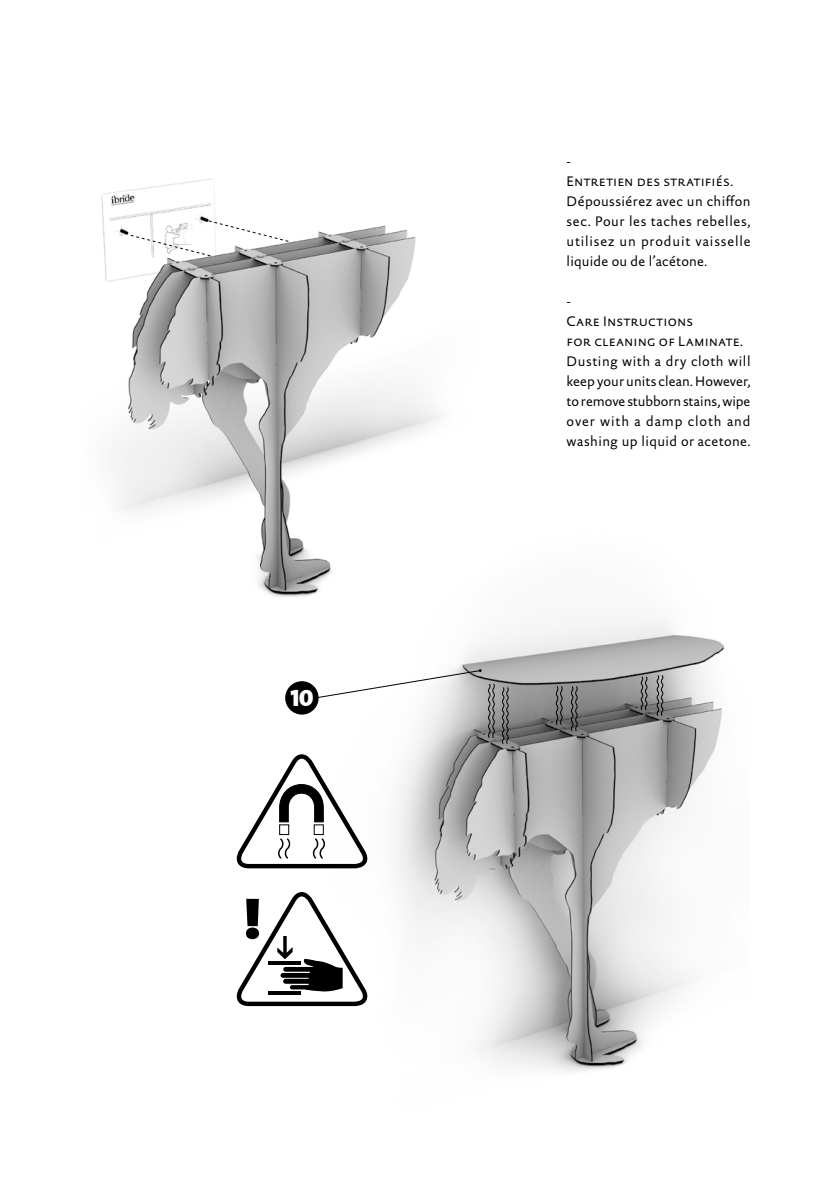
<style>
.page{position:relative;width:840px;height:1191px;background:#fff}
.page>*{position:absolute;margin:0;border:0;box-sizing:border-box;transform-origin:0 0}
.t1{font:63px "The Sans Black Caps";color:#000}
.t2{font:24px "The Sans Black Caps";color:#fff}
.t3{font:14px/20px "DTL Documenta Sans T";letter-spacing:.04em;color:#000;text-align:justify}
.t4{font:14px/20px "DTL Documenta Sans T Caps";letter-spacing:.015em;color:#000}
</style>
<div class="page">
<img style="left:101px;top:178px;width:341px;height:419px">
<svg style="left:236px;top:754px;width:97px;height:115px"></svg>
<svg style="left:236px;top:892px;width:97px;height:115px"></svg>
<img style="left:333px;top:495px;width:391px;height:577px">
<svg style="left:655px;top:674px;width:8px;height:42px"></svg>
<svg style="left:570px;top:685px;width:8px;height:46px"></svg>
<svg style="left:501px;top:687px;width:8px;height:57px"></svg>
<svg style="left:487px;top:683px;width:8px;height:55px"></svg>
<svg style="left:555px;top:685px;width:7px;height:40px"></svg>
<svg style="left:640px;top:676px;width:7px;height:34px"></svg>
<div style="left:285px;top:681px;width:33px;height:33px;background:#000;border-radius:50%"></div>
<svg style="left:314px;top:669px;width:167px;height:29px"></svg>
<svg style="left:130px;top:220px;width:159px;height:37px"></svg>
<h2 class="t2" style="left:290px;top:677px;width:25px">10</h2>
<h1 class="t1" style="left:243px;top:861px;width:21px">!</h1>
<p class="t4" style="left:566px;top:151px;width:168px">-<br>Entretien des stratifiés.</p>
<p class="t3" style="left:566px;top:191px;width:185px">Dépoussiérez avec un chiffon sec. Pour les taches rebelles, utilisez un produit vaisselle liquide ou de l’acétone.</p>
<p class="t4" style="left:566px;top:291px;width:177px">-<br>Care Instructions<br>for cleaning of Laminate.</p>
<p class="t3" style="left:566px;top:351px;width:185px">Dusting with a dry cloth will keep your units clean. However, to remove stubborn stains, wipe over with a damp cloth and washing up liquid or acetone.</p>
</div>
